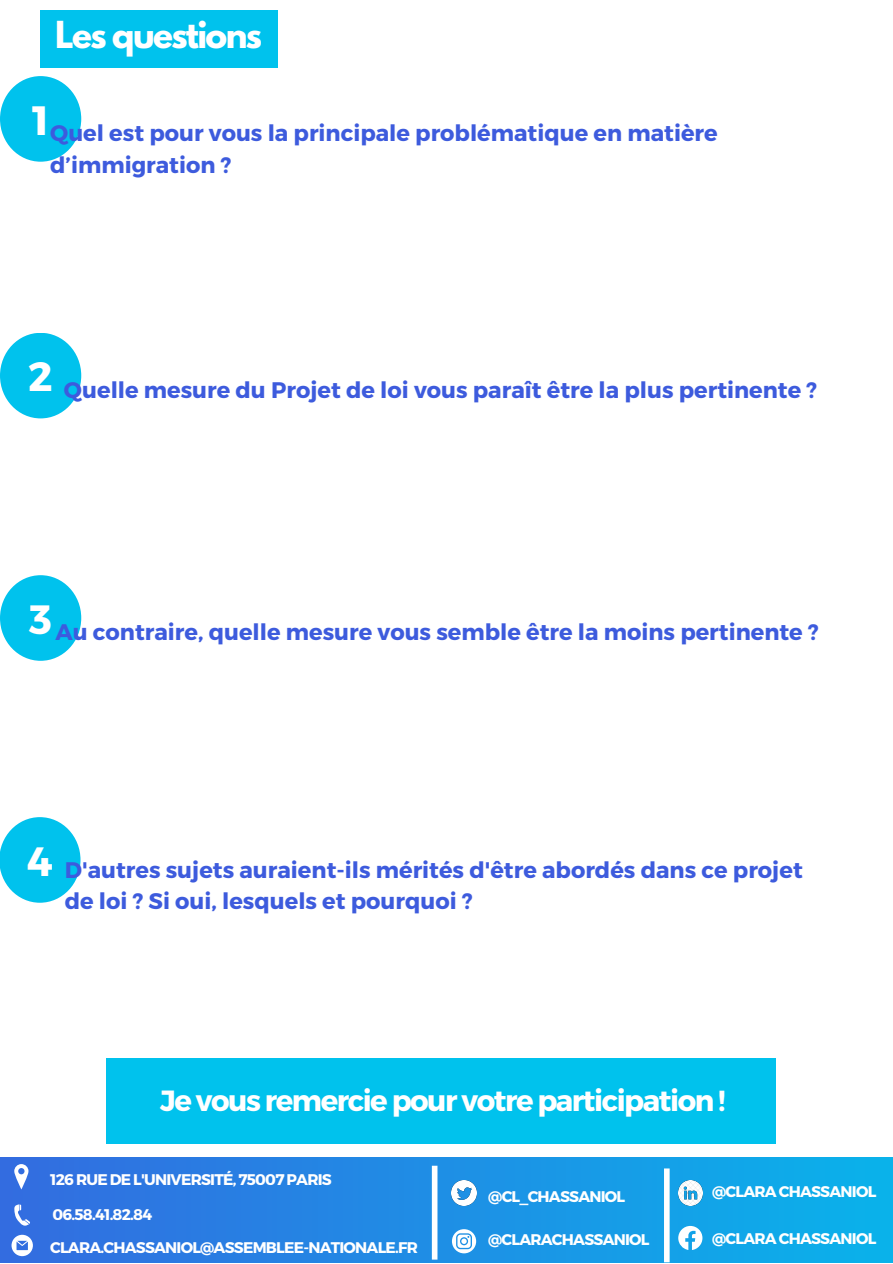
<style>
.page{position:relative;width:893px;height:1264px;background:#fff}
.page>*{position:absolute;margin:0;border:0;box-sizing:border-box;transform-origin:0 0}
.t1{font:700 40.95px "Montserrat";color:#fff}
.t2{font:700 33px "League Spartan";letter-spacing:-.05em;color:#fff}
.t3{font:700 29.1px "Montserrat";letter-spacing:-.05em;color:#fff}
.t4{font:700 22.5px/31.5px "Montserrat";color:#3d5bdd}
.t5{font:700 15.45px "Montserrat";letter-spacing:-.05em;color:#fff}
</style>
<div class="page">
<div style="left:0;top:1156px;width:892px;height:106px;background:linear-gradient(to right,#336ce0,#09b2ea)"></div>
<div style="left:106px;top:1058px;width:669px;height:85px;background:#00c2ed"></div>
<svg style="left:14px;top:1164px;width:14px;height:25px"></svg>
<svg style="left:14px;top:1204px;width:16px;height:21px"></svg>
<svg style="left:12px;top:1234px;width:21px;height:22px"></svg>
<div style="left:664px;top:1168px;width:5px;height:94px;background:#fff"></div>
<div style="left:432px;top:1165px;width:5px;height:94px;background:#fff"></div>
<svg style="left:452px;top:1229px;width:24px;height:24px"></svg>
<img style="left:452px;top:1180px;width:24px;height:25px">
<svg style="left:678px;top:1225px;width:24px;height:24px"></svg>
<img style="left:678px;top:1180px;width:25px;height:25px">
<div style="left:40px;top:10px;width:238px;height:58px;background:#00c2ed"></div>
<div style="left:0;top:76px;width:81px;height:86px;background:#00c2ed;border-radius:50%"></div>
<div style="left:0;top:575px;width:81px;height:85px;background:#00c2ed;border-radius:50%"></div>
<div style="left:0;top:817px;width:80px;height:85px;background:#00c2ed;border-radius:50%"></div>
<div style="left:0;top:333px;width:81px;height:85px;background:#00c2ed;border-radius:50%"></div>
<p class="t2" style="left:55px;top:18px;width:208px">Les questions</p>
<p class="t1" style="left:32px;top:93px;width:18px">1</p>
<p class="t4" style="left:50px;top:116px;width:669px">Quel est pour vous la principale problématique en matière d’immigration ?</p>
<p class="t1" style="left:28px;top:350px;width:26px">2</p>
<p class="t4" style="left:64px;top:373px;width:754px">Quelle mesure du Projet de loi vous paraît être la plus pertinente ?</p>
<p class="t1" style="left:29px;top:592px;width:24px">3</p>
<p class="t4" style="left:56px;top:615px;width:764px">Au contraire, quelle mesure vous semble être la moins pertinente ?</p>
<p class="t1" style="left:27px;top:834px;width:27px">4</p>
<p class="t4" style="left:65px;top:852px;width:739px">D'autres sujets auraient-ils mérités d'être abordés dans ce projet</p>
<p class="t4" style="left:65px;top:884px;width:409px">de loi ? Si oui, lesquels et pourquoi ?</p>
<p class="t3" style="left:160px;top:1081px;width:567px">Je vous remercie pour votre participation !</p>
<p class="t5" style="left:50px;top:1169px;width:283px">126 RUE DE L'UNIVERSITÉ, 75007 PARIS</p>
<p class="t5" style="left:53px;top:1204px;width:101px">06.58.41.82.84</p>
<p class="t5" style="left:50px;top:1236px;width:369px">CLARA.CHASSANIOL@ASSEMBLEE-NATIONALE.FR</p>
<p class="t5" style="left:712px;top:1181px;width:166px">@CLARA CHASSANIOL</p>
<p class="t5" style="left:488px;top:1186px;width:138px">@CL_CHASSANIOL</p>
<p class="t5" style="left:488px;top:1229px;width:163px">@CLARACHASSANIOL</p>
<p class="t5" style="left:712px;top:1228px;width:166px">@CLARA CHASSANIOL</p>
</div>
